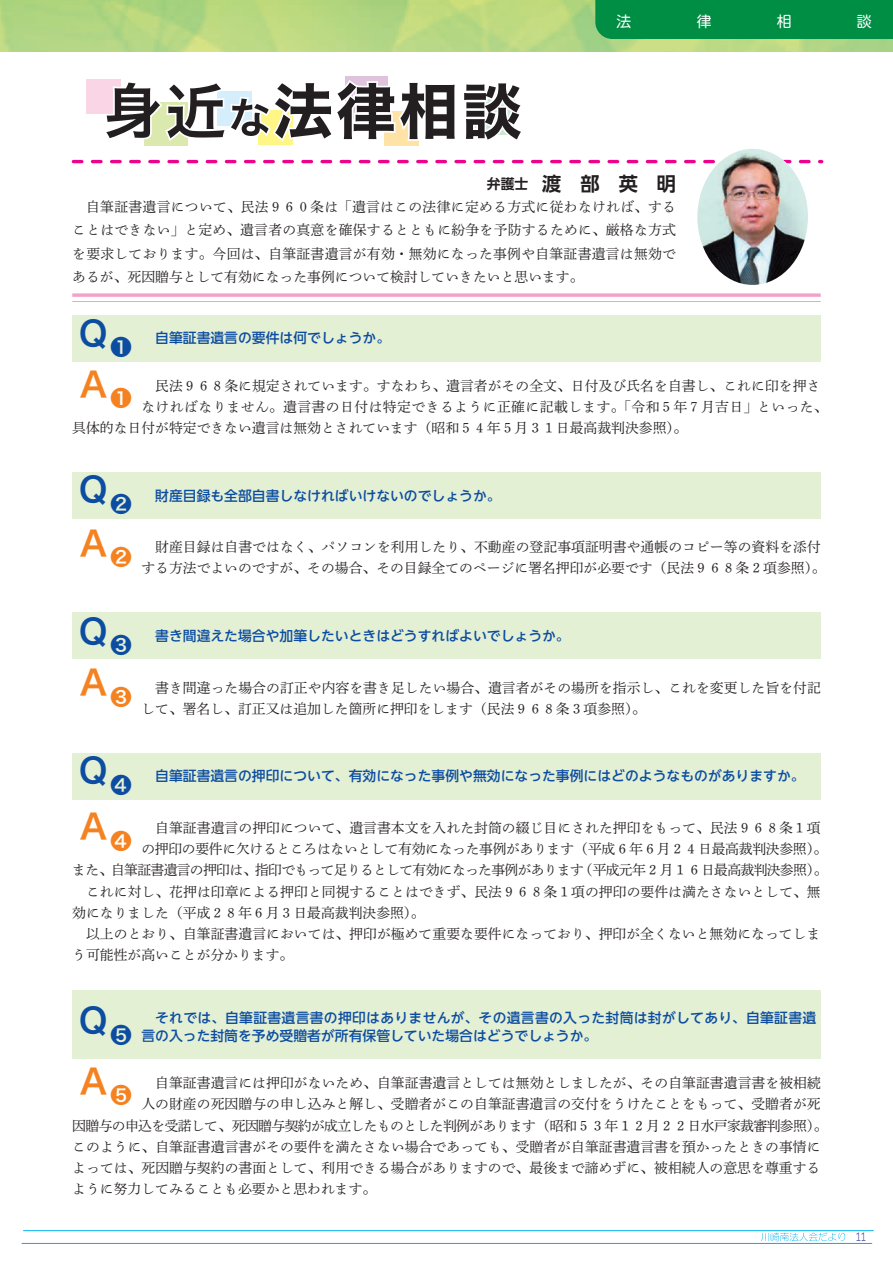
<style>
.page{position:relative;width:893px;height:1263px;background:#fff}
.page>*{position:absolute;margin:0;border:0;box-sizing:border-box;transform-origin:0 0}
.t1{font:34.05px "Hiragino Sans Pr 6 N W6";color:#0d4da1}
.t2{font:34.05px "Hiragino Sans Pr 6 N W6";color:#f58220}
.t3{font:700 19.2px "UD Shin Go NT Pr 6 N De";color:#231f20}
.t4{font:14.85px "UD Shin M Go Pr 6 N";color:#fff}
.t5{font:13.8px/23.4px "Shuei Min Pr 6 N L";letter-spacing:.005em;color:#231f20}
.t6{font:500 13.8px "UD Shin Go NT Pr 6 N";color:#0d4da1}
.t7{font:500 13.8px/17.5px "UD Shin Go NT Pr 6 N";letter-spacing:.02em;color:#0d4da1}
.t8{font:13.8px "Shuei Min Pr 6 N L";letter-spacing:-.05em;color:#231f20}
.t9{font:13.8px "Shuei Min Pr 6 N L";letter-spacing:-.045em;color:#231f20}
.t10{font:13.8px "Shuei Min Pr 6 N L";letter-spacing:-.02em;color:#231f20}
.t11{font:13.8px "Shuei Min Pr 6 N L";letter-spacing:.03em;color:#231f20}
.t12{font:10.65px "CRP Cand G Reithic";color:#2e3092}
.s1{font-size:13.8px}
</style>
<div class="page">
<svg style="left:761px;top:1232px;width:84px;height:9px"></svg>
<hr style="left:22px;top:1243px;width:850px;height:1px;background:#00aeef">
<hr style="left:23px;top:1230px;width:851px;height:1px;background:#00aeef">
<div style="left:595px;top:0;width:298px;height:39px;background:#008d44"></div>
<div style="left:86px;top:79px;width:34px;height:35px;background:#fad5e5"></div>
<div style="left:144px;top:102px;width:44px;height:44px;background:#dce9ae"></div>
<div style="left:258px;top:110px;width:35px;height:35px;background:#fff685"></div>
<div style="left:345px;top:76px;width:43px;height:43px;background:#dfc3dd"></div>
<div style="left:384px;top:111px;width:35px;height:35px;background:#ffe2a5"></div>
<svg style="left:73px;top:160px;width:749px;height:3px"></svg>
<svg style="left:105px;top:79px;width:416px;height:63px"></svg>
<div style="left:72px;top:315px;width:749px;height:46px;background:#e4f0d4"></div>
<div style="left:72px;top:472px;width:749px;height:47px;background:#e4f0d4"></div>
<div style="left:72px;top:612px;width:749px;height:47px;background:#e4f0d4"></div>
<div style="left:72px;top:753px;width:749px;height:46px;background:#e4f0d4"></div>
<div style="left:72px;top:991px;width:749px;height:68px;background:#e4f0d4"></div>
<hr style="left:72px;top:301px;width:749px;height:1px;background:#f4a1c7">
<svg style="left:72px;top:293px;width:749px;height:4px;background:#f5aece"></svg>
<img style="left:697px;top:149px;width:111px;height:136px">
<p class="t4" style="left:617px;top:9px;width:16px">法</p>
<p class="t4" style="left:697px;top:9px;width:16px">律</p>
<p class="t4" style="left:777px;top:9px;width:16px">相</p>
<p class="t4" style="left:857px;top:9px;width:16px">談</p>
<h2 class="t3" style="left:487px;top:168px;width:191px"><span class="s1">弁護士　</span>渡　部　英　明</h2>
<p class="t5" style="left:72px;top:193px;width:605px;text-align:justify;text-indent:14px">自筆証書遺言について、民法９６０条は「遺言はこの法律に定める方式に従わなければ、することはできない」と定め、遺言者の真意を確保するとともに紛争を予防するために、厳格な方式を要求しております。今回は、自筆証書遺言が有効・無効になった事例や自筆証書遺言は無効であるが、死因贈与として有効になった事例について検討していきたいと思います。</p>
<h1 class="t1" style="left:77px;top:302px;width:57px">Ｑ<sub>❶</sub></h1>
<p class="t6" style="left:141px;top:327px;width:250px">　自筆証書遺言の要件は何でしょうか。</p>
<p class="t5" style="left:141px;top:372px;width:681px">　民法９６８条に規定されています。すなわち、遺言者がその全文、日付及び氏名を自書し、これに印を押さ</p>
<p class="t11" style="left:141px;top:394px;width:688px">なければなりません。遺言書の日付は特定できるように正確に記載します。「令和５年７月吉日」といった、</p>
<p class="t5" style="left:72px;top:414px;width:616px">具体的な日付が特定できない遺言は無効とされています（昭和５４年５月３１日最高裁判決参照）。</p>
<h1 class="t2" style="left:77px;top:353px;width:57px">Ａ<sub>❶</sub></h1>
<h1 class="t1" style="left:77px;top:459px;width:57px">Ｑ<sub>❷</sub></h1>
<h1 class="t2" style="left:77px;top:512px;width:57px">Ａ<sub>❷</sub></h1>
<p class="t6" style="left:141px;top:484px;width:361px">　財産目録も全部自書しなければいけないのでしょうか。</p>
<p class="t5" style="left:141px;top:534px;width:686px;line-height:21.3px">　財産目録は自書ではなく、パソコンを利用したり、不動産の登記事項証明書や通帳のコピー等の資料を添付する方法でよいのですが、その場合、その目録全てのページに署名押印が必要です（民法９６８条２項参照）。</p>
<h1 class="t1" style="left:77px;top:600px;width:57px">Ｑ<sub>❸</sub></h1>
<h1 class="t2" style="left:77px;top:652px;width:57px">Ａ<sub>❸</sub></h1>
<p class="t6" style="left:141px;top:624px;width:430px">　書き間違えた場合や加筆したいときはどうすればよいでしょうか。</p>
<p class="t5" style="left:141px;top:675px;width:681px;line-height:21.3px">　書き間違った場合の訂正や内容を書き足したい場合、遺言者がその場所を指示し、これを変更した旨を付記して、署名し、訂正又は追加した箇所に押印をします（民法９６８条３項参照）。</p>
<h1 class="t1" style="left:77px;top:739px;width:57px">Ｑ<sub>❹</sub></h1>
<p class="t6" style="left:141px;top:765px;width:665px">　自筆証書遺言の押印について、有効になった事例や無効になった事例にはどのようなものがありますか。</p>
<p class="t5" style="left:141px;top:814px;width:681px">　自筆証書遺言の押印について、遺言書本文を入れた封筒の綴じ目にされた押印をもって、民法９６８条１項</p>
<p class="t10" style="left:141px;top:836px;width:687px">の押印の要件に欠けるところはないとして有効になった事例があります（平成６年６月２４日最高裁判決参照）。</p>
<p class="t8" style="left:72px;top:857px;width:757px">また、自筆証書遺言の押印は、指印でもって足りるとして有効になった事例があります（平成元年２月１６日最高裁判決参照）。</p>
<p class="t5" style="left:72px;top:878px;width:750px">　これに対し、花押は印章による押印と同視することはできず、民法９６８条１項の押印の要件は満たさないとして、無</p>
<p class="t5" style="left:72px;top:899px;width:354px">効になりました（平成２８年６月３日最高裁判決参照）。</p>
<p class="t5" style="left:72px;top:920px;width:750px">　以上のとおり、自筆証書遺言においては、押印が極めて重要な要件になっており、押印が全くないと無効になってしま</p>
<p class="t5" style="left:72px;top:941px;width:223px">う可能性が高いことが分かります。</p>
<h1 class="t2" style="left:77px;top:795px;width:57px">Ａ<sub>❹</sub></h1>
<h1 class="t1" style="left:77px;top:990px;width:57px">Ｑ<sub>❺</sub></h1>
<p class="t7" style="left:141px;top:1009px;width:676px">　それでは、自筆証書遺言書の押印はありませんが、その遺言書の入った封筒は封がしてあり、自筆証書遺言の入った封筒を予め受贈者が所有保管していた場合はどうでしょうか。</p>
<p class="t5" style="left:141px;top:1069px;width:681px">　自筆証書遺言には押印がないため、自筆証書遺言としては無効としましたが、その自筆証書遺言書を被相続</p>
<p class="t5" style="left:141px;top:1090px;width:681px">人の財産の死因贈与の申し込みと解し、受贈者がこの自筆証書遺言の交付をうけたことをもって、受贈者が死</p>
<p class="t9" style="left:72px;top:1113px;width:757px">因贈与の申込を受諾して、死因贈与契約が成立したものとした判例があります（昭和５３年１２月２２日水戸家裁審判参照）。</p>
<p class="t5" style="left:72px;top:1133px;width:750px">このように、自筆証書遺言書がその要件を満たさない場合であっても、受贈者が自筆証書遺言書を預かったときの事情に</p>
<p class="t5" style="left:72px;top:1154px;width:750px">よっては、死因贈与契約の書面として、利用できる場合がありますので、最後まで諦めずに、被相続人の意思を尊重する</p>
<p class="t5" style="left:72px;top:1175px;width:306px">ように努力してみることも必要かと思われます。</p>
<h1 class="t2" style="left:77px;top:1050px;width:57px">Ａ<sub>❺</sub></h1>
<p class="t12" style="left:856px;top:1232px;width:11px">11</p>
</div>
